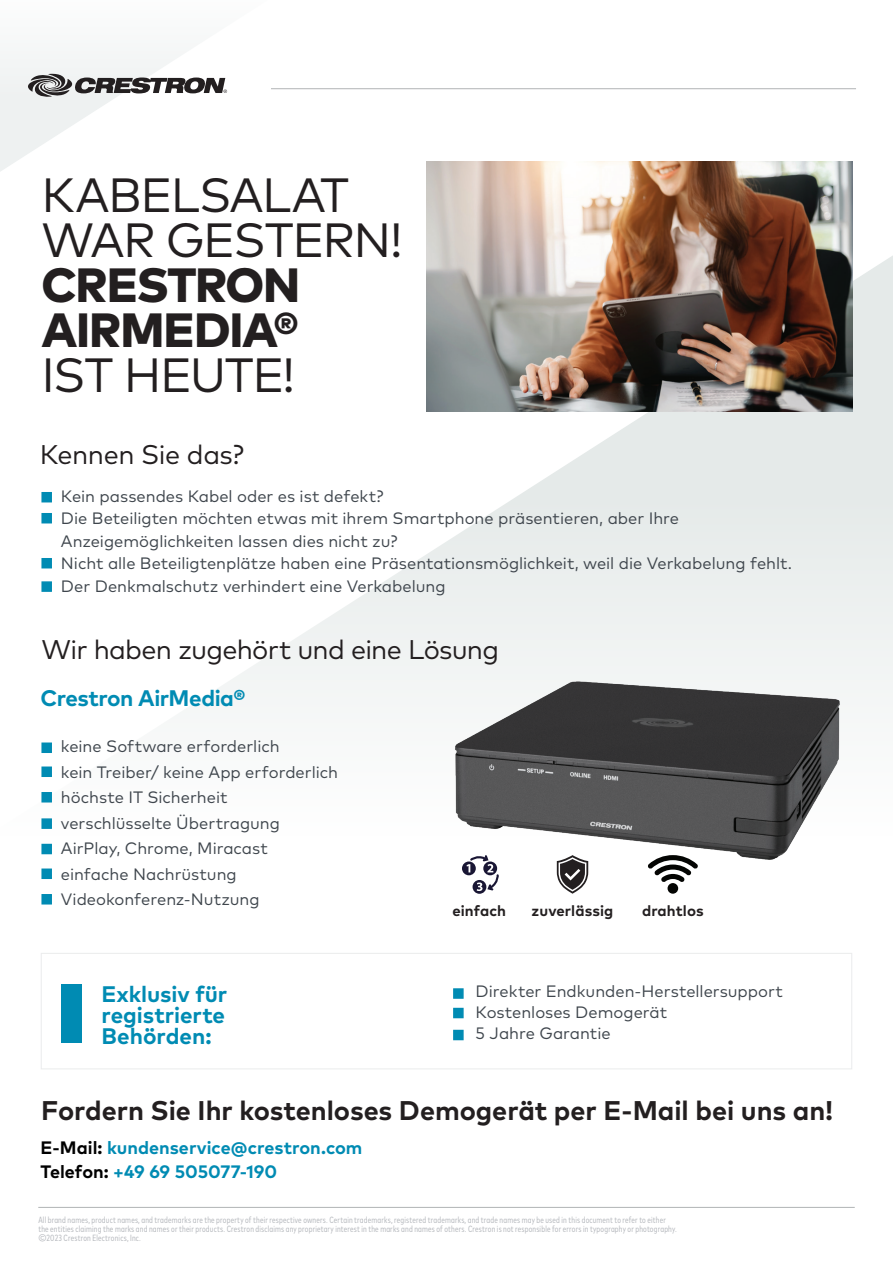
<style>
.page{position:relative;width:893px;height:1263px;background:#fff}
.page>*{position:absolute;margin:0;border:0;box-sizing:border-box;transform-origin:0 0}
.t1{font:48px/45px "Mark Pro";letter-spacing:-.03em;color:#231f20}
.t2{font:800 48px/45px "Mark Pro";letter-spacing:-.025em;color:#231f20}
.t3{font:700 27px "Mark Pro";color:#231f20}
.t4{font:27px "Mark Pro";letter-spacing:-.025em;color:#231f20}
.t5{font:700 22.5px/21px "Mark Pro";letter-spacing:-.005em;color:#008bb3;text-align:justify}
.t6{font:700 18px/24px "Mark Pro";color:#008bb3}
.t7{font:16.5px/25.5px "Mark Pro";color:#3f464d}
.t8{font:700 15px "Mark Pro";letter-spacing:.005em;color:#231f20}
.t9{font:condensed 9px/9px "Mark Pro";letter-spacing:.02em;color:#b4b7bc}
.s1{color:#000}
</style>
<div class="page">
<svg style="left:0;top:54px;width:289px;height:117px"></svg>
<svg style="left:41px;top:246px;width:852px;height:557px"></svg>
<div style="left:62px;top:984px;width:20px;height:59px;background:#008bb3"></div>
<div style="left:41px;top:492px;width:11px;height:10px;background:#008bb3;border:2px solid #008bb3"></div>
<div style="left:453px;top:988px;width:11px;height:11px;background:#008bb3;border:2px solid #008bb3"></div>
<div style="left:41px;top:513px;width:11px;height:10px;background:#008bb3;border:2px solid #008bb3"></div>
<div style="left:453px;top:1008px;width:11px;height:10px;background:#008bb3;border:2px solid #008bb3"></div>
<div style="left:41px;top:558px;width:11px;height:10px;background:#008bb3;border:2px solid #008bb3"></div>
<div style="left:453px;top:1030px;width:11px;height:10px;background:#008bb3;border:2px solid #008bb3"></div>
<div style="left:41px;top:581px;width:11px;height:11px;background:#008bb3;border:2px solid #008bb3"></div>
<div style="left:41px;top:742px;width:11px;height:11px;background:#008bb3;border:2px solid #008bb3"></div>
<div style="left:41px;top:766px;width:11px;height:11px;background:#008bb3;border:2px solid #008bb3"></div>
<div style="left:41px;top:792px;width:11px;height:10px;background:#008bb3;border:2px solid #008bb3"></div>
<div style="left:41px;top:818px;width:11px;height:11px;background:#008bb3;border:2px solid #008bb3"></div>
<div style="left:41px;top:844px;width:11px;height:10px;background:#008bb3;border:2px solid #008bb3"></div>
<div style="left:41px;top:868px;width:11px;height:11px;background:#008bb3;border:2px solid #008bb3"></div>
<div style="left:41px;top:894px;width:11px;height:10px;background:#008bb3;border:2px solid #008bb3"></div>
<hr style="left:271px;top:88px;width:585px;height:1px;background:#b1b4b5">
<svg style="left:25px;top:73px;width:202px;height:24px"></svg>
<hr style="left:38px;top:1207px;width:817px;height:1px;background:#b1b4b5">
<img style="left:426px;top:162px;width:426px;height:250px">
<img style="left:441px;top:659px;width:414px;height:216px">
<svg style="left:557px;top:855px;width:31px;height:39px"></svg>
<svg style="left:648px;top:855px;width:50px;height:27px"></svg>
<div style="left:667px;top:883px;width:11px;height:11px;background:#040503;border-radius:50%"></div>
<svg style="left:462px;top:855px;width:37px;height:39px"></svg>
<h1 class="t1" style="left:42px;top:169px;width:362px">KABELSALAT<br>WAR GESTERN!</h1>
<h1 class="t2" style="left:42px;top:259px;width:260px">CRESTRON<br>AIRMEDIA®</h1>
<h1 class="t1" style="left:42px;top:349px;width:255px">IST HEUTE!</h1>
<h2 class="t4" style="left:40px;top:434px;width:206px">Kennen Sie das?</h2>
<p class="t7" style="left:61px;top:483px;width:733px;line-height:22.5px">Kein passendes Kabel oder es ist defekt?<br>Die Beteiligten möchten etwas mit ihrem Smartphone präsentieren, aber Ihre Anzeigemöglichkeiten lassen dies nicht zu?<br>Nicht alle Beteiligtenplätze haben eine Präsentationsmöglichkeit, weil die Verkabelung fehlt.<br>Der Denkmalschutz verhindert eine Verkabelung</p>
<h2 class="t4" style="left:41px;top:629px;width:459px">Wir haben zugehört und eine Lösung</h2>
<h3 class="t5" style="left:40px;top:686px;width:206px">Crestron AirMedia®</h3>
<p class="t7" style="left:61px;top:732px;width:279px">keine Software erforderlich<br>kein Treiber/ keine App erforderlich höchste IT Sicherheit verschlüsselte Übertragung<br>AirPlay, Chrome, Miracast einfache Nachrüstung<br>Videokonferenz-Nutzung</p>
<h3 class="t5" style="left:102px;top:981px;width:127px">Exklusiv für registrierte Behörden:</h3>
<p class="t8" style="left:452px;top:899px;width:55px">einfach</p>
<p class="t8" style="left:532px;top:899px;width:83px">zuverlässig</p>
<p class="t8" style="left:642px;top:899px;width:63px">drahtlos</p>
<p class="t7" style="left:476px;top:980px;width:309px;line-height:21px">Direkter Endkunden-Herstellersupport<br>Kostenloses Demogerät<br>5 Jahre Garantie</p>
<h2 class="t3" style="left:41px;top:1089px;width:793px">Fordern Sie Ihr kostenloses Demogerät per E-Mail bei uns an!</h2>
<p class="t6" style="left:41px;top:1134px;width:323px"><span class="s1">E-Mail:</span> kundenservice@crestron.com<br><span class="s1">Telefon:</span> +49 69 505077-190</p>
<p class="t9" style="left:38px;top:1214px;width:640px">All brand names, product names, and trademarks are the property of their respective owners. Certain trademarks, registered trademarks, and trade names may be used in this document to refer to either the entities claiming the marks and names or their products. Crestron disclaims any proprietary interest in the marks and names of others. Crestron is not responsible for errors in typography or photography. ©2023 Crestron Electronics, Inc.</p>
</div>
